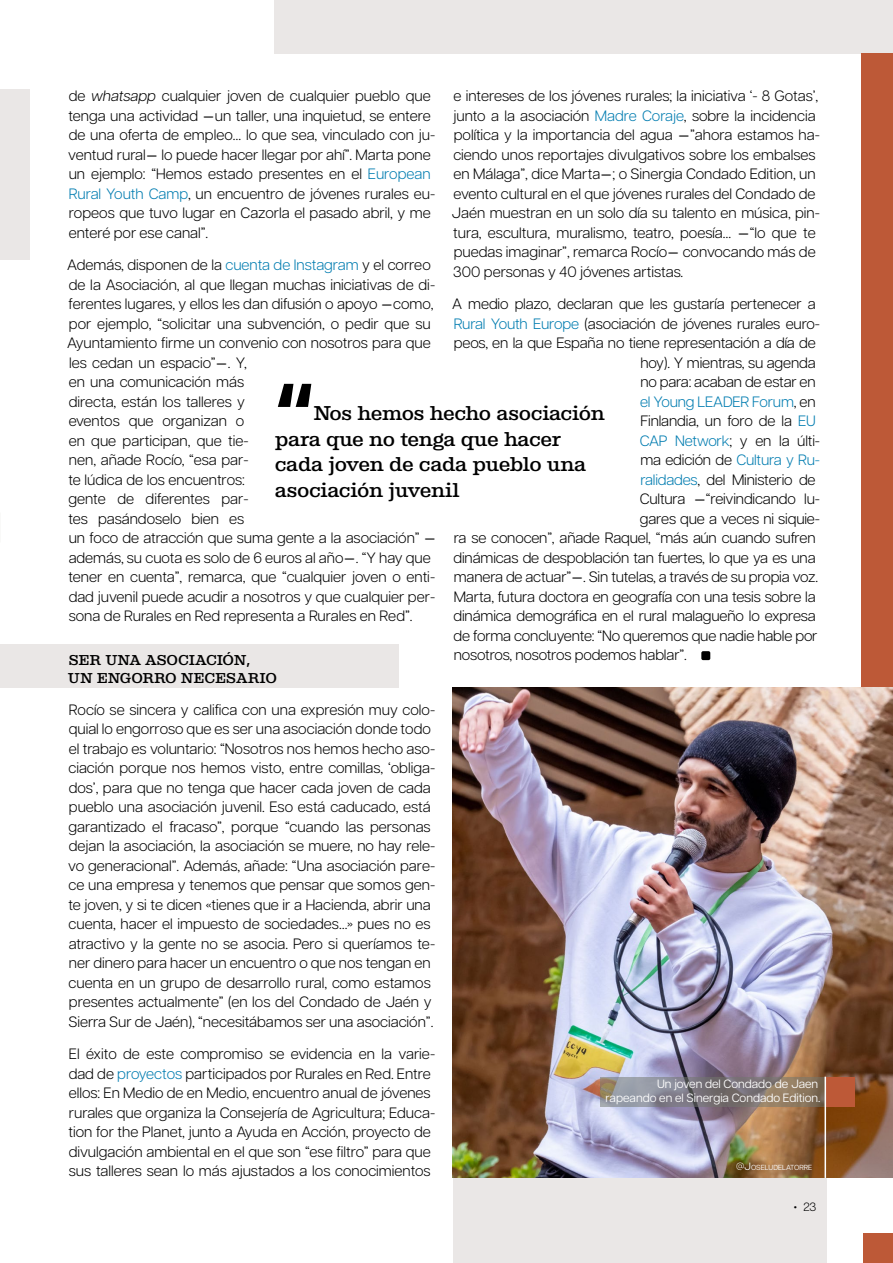
<style>
.page{position:relative;width:893px;height:1263px;background:#fff}
.page>*{position:absolute;margin:0;border:0;box-sizing:border-box;transform-origin:0 0}
.t1{font:800 75px "Albiona";color:#000}
.t2{font:500 21px/25.5px "Albiona";letter-spacing:-.03em;color:#000}
.cuerpo_de_texto_P{font:300 15px/19.5px "Articulat CF";color:#000}
.ladillo_P{font:500 15px/18px "Albiona";color:#000}
.cuerpo_de_texto_P-2{font:300 15px "Articulat CF";letter-spacing:-.01em;color:#007cb0}
.t3{font:12px/13.5px "Articulat CF";color:#fff;text-align:right}
.t4{font:300 12px "Articulat CF";color:#000}
.t5{font:7.35px "Articulat CF";color:#fff}
.s1{font-style:italic}
.s2{font-family:"Arial Narrow";font-weight:400}
.s3{color:#007cb0}
.s4{color:#000}
.s5{font-size:10.5px}
.s6{font-size:24px}
</style>
<div class="page">
<div style="left:0;top:89px;width:30px;height:171px;background:#eae7e6"></div>
<div style="left:275px;top:0;width:618px;height:53px;background:#eae7e6"></div>
<div style="left:453px;top:1178px;width:373px;height:85px;background:#eae7e6"></div>
<div style="left:861px;top:53px;width:32px;height:919px;background:#bd5937"></div>
<div style="left:0;top:644px;width:399px;height:44px;background:#eae7e6"></div>
<div style="left:701px;top:651px;width:9px;height:9px;background:#000;border-radius:2px"></div>
<div style="left:863px;top:1233px;width:30px;height:30px;background:#bd5937"></div>
<img style="left:453px;top:688px;width:440px;height:490px">
<div style="left:825px;top:1077px;width:30px;height:29px;background:#bd5937"></div>
<svg style="left:600px;top:1077px;width:224px;height:29px;background:#857e7b"></svg>
<hr style="left:824px;top:1077px;width:2px;height:101px;background:#fff">
<p class="cuerpo_de_texto_P" style="left:68px;top:85px;width:368px">de <span class="s1">whatsapp</span> cualquier joven de cualquier pueblo que tenga una actividad <span class="s2">―</span>un taller, una inquietud, se entere de una oferta de empleo… lo que sea, vinculado con ju&shy;ventud rural<span class="s2">―</span> lo puede hacer llegar por ahí”. Marta pone un ejemplo: “Hemos estado presentes en el <span class="s3">European Rural Youth Camp</span>, un encuentro de jóvenes rurales eu&shy;ropeos que tuvo lugar en Cazorla el pasado abril, y me enteré por ese canal”.</p>
<p class="cuerpo_de_texto_P" style="left:67px;top:254px;width:370px">Además, disponen de la <span class="s3">cuenta de Instagram</span> y el correo de la Asociación, al que llegan muchas iniciativas de di&shy;ferentes lugares, y ellos les dan difusión o apoyo <span class="s2">―</span>como, por ejemplo, “solicitar una subvención, o pedir que su Ayuntamiento firme un convenio con nosotros para que les cedan un espacio”<span class="s2">―</span>. Y,<br>en una comunicación más<br>directa, están los talleres y<br>eventos que organizan o<br>en que participan, que tie-<br>nen, añade Rocío, “esa par-<br>te lúdica de los encuentros:<br>gente de diferentes par-<br>tes pasándoselo bien es<br>un foco de atracción que suma gente a la asociación” <span class="s2">― </span>además, su cuota es solo de 6 euros al año<span class="s2">―</span>. “Y hay que tener en cuenta”, remarca, que “cualquier joven o enti&shy;dad juvenil puede acudir a nosotros y que cualquier per&shy;sona de Rurales en Red representa a Rurales en Red”.</p>
<p class="ladillo_P" style="left:68px;top:651px;width:210px">SER UNA ASOCIACIÓN,<br>UN ENGORRO NECESARIO</p>
<p class="cuerpo_de_texto_P" style="left:68px;top:699px;width:368px">Rocío se sincera y califica con una expresión muy colo&shy;quial lo engorroso que es ser una asociación donde todo el trabajo es voluntario: “Nosotros nos hemos hecho aso&shy;ciación porque nos hemos visto, entre comillas, ‘obliga&shy;dos’, para que no tenga que hacer cada joven de cada pueblo una asociación juvenil. Eso está caducado, está garantizado el fracaso”, porque “cuando las personas dejan la asociación, la asociación se muere, no hay rele&shy;vo generacional”. Además, añade: “Una asociación pare&shy;ce una empresa y tenemos que pensar que somos gen&shy;te joven, y si te dicen «tienes que ir a Hacienda, abrir una cuenta, hacer el impuesto de sociedades…» pues no es atractivo y la gente no se asocia. Pero si queríamos te&shy;ner dinero para hacer un encuentro o que nos tengan en cuenta en un grupo de desarrollo rural, como estamos presentes actualmente” (en los del Condado de Jaén y Sierra Sur de Jaén), “necesitábamos ser una asociación”.</p>
<p class="cuerpo_de_texto_P" style="left:68px;top:1043px;width:368px">El éxito de este compromiso se evidencia en la varie&shy;dad de <span class="s3">proyectos</span> participados por Rurales en Red. Entre ellos: En Medio de en Medio, encuentro anual de jóvenes rurales que organiza la Consejería de Agricultura; Educa&shy;tion for the Planet, junto a Ayuda en Acción, proyecto de divulgación ambiental en el que son “ese filtro” para que sus talleres sean lo más ajustados a los conocimientos</p>
<p class="cuerpo_de_texto_P" style="left:452px;top:85px;width:370px">e intereses de los jóvenes rurales; la iniciativa ‘- 8 Gotas’, junto a la asociación <span class="s3">Madre Coraje</span>, sobre la incidencia política y la importancia del agua <span class="s2">―</span>”ahora estamos ha&shy;ciendo unos reportajes divulgativos sobre los embalses en Málaga”, dice Marta<span class="s2">―</span>; o Sinergia Condado Edition, un evento cultural en el que jóvenes rurales del Condado de Jaén muestran en un solo día su talento en música, pin&shy;tura, escultura, muralismo, teatro, poesía… <span class="s2">―</span>“lo que te puedas imaginar”, remarca Rocío<span class="s2">―</span> convocando más de 300 personas y 40 jóvenes artistas.</p>
<p class="cuerpo_de_texto_P" style="left:452px;top:293px;width:365px">A medio plazo, declaran que les gustaría pertenecer a</p>
<p class="cuerpo_de_texto_P" style="left:454px;top:313px;width:368px"><span class="s3">Rural Youth Europe</span> (asociación de jóvenes rurales euro-</p>
<p class="cuerpo_de_texto_P" style="left:454px;top:332px;width:363px">peos, en la que España no tiene representación a día de</p>
<p class="cuerpo_de_texto_P" style="left:640px;top:352px;width:177px">hoy). Y mientras, su agenda</p>
<p class="cuerpo_de_texto_P" style="left:640px;top:371px;width:177px">no para: acaban de estar en</p>
<p class="cuerpo_de_texto_P-2" style="left:640px;top:391px;width:177px">el Young LEADER Forum<span class="s4">, en</span></p>
<p class="cuerpo_de_texto_P" style="left:640px;top:410px;width:177px">Finlandia, un foro de la <span class="s3">EU</span></p>
<p class="cuerpo_de_texto_P" style="left:640px;top:430px;width:182px"><span class="s3">CAP Network</span>; y en la últi-</p>
<p class="cuerpo_de_texto_P" style="left:640px;top:449px;width:181px">ma edición de <span class="s3">Cultura y Ru-</span></p>
<p class="cuerpo_de_texto_P" style="left:640px;top:469px;width:177px"><span class="s3">ralidades</span>, del Ministerio de</p>
<p class="cuerpo_de_texto_P" style="left:640px;top:488px;width:182px">Cultura <span class="s2">―</span>“reivindicando lu-</p>
<p class="cuerpo_de_texto_P" style="left:640px;top:508px;width:182px">gares que a veces ni siquie-</p>
<p class="cuerpo_de_texto_P" style="left:454px;top:527px;width:363px">ra se conocen”, añade Raquel, “más aún cuando sufren</p>
<p class="cuerpo_de_texto_P" style="left:454px;top:547px;width:364px">dinámicas de despoblación tan fuertes, lo que ya es una</p>
<p class="cuerpo_de_texto_P" style="left:454px;top:566px;width:366px">manera de actuar”<span class="s2">―</span>. Sin tutelas, a través de su propia voz.</p>
<p class="cuerpo_de_texto_P" style="left:454px;top:586px;width:363px">Marta, futura doctora en geografía con una tesis sobre la</p>
<p class="cuerpo_de_texto_P" style="left:454px;top:605px;width:364px">dinámica demográfica en el rural malagueño lo expresa</p>
<p class="cuerpo_de_texto_P" style="left:454px;top:625px;width:365px">de forma concluyente: “No queremos que nadie hable por</p>
<p class="cuerpo_de_texto_P" style="left:454px;top:644px;width:234px">nosotros, nosotros podemos hablar”.</p>
<h1 class="t1" style="left:275px;top:365px;width:41px">“</h1>
<h2 class="t2" style="left:275px;top:401px;width:332px;text-indent:39px">Nos hemos hecho asociación para que no tenga que hacer cada joven de cada pueblo una asociación juvenil</h2>
<p class="t3" style="left:606px;top:1077px;width:216px">Un joven del Condado de Jaen rapeando en el Sinergia Condado Edition.</p>
<p class="t5" style="left:736px;top:1162px;width:78px"><span class="s5">@J</span>OSELUDELATORRE</p>
<p class="t4" style="left:793px;top:1198px;width:25px"><span class="s6">·</span> 23</p>
</div>
